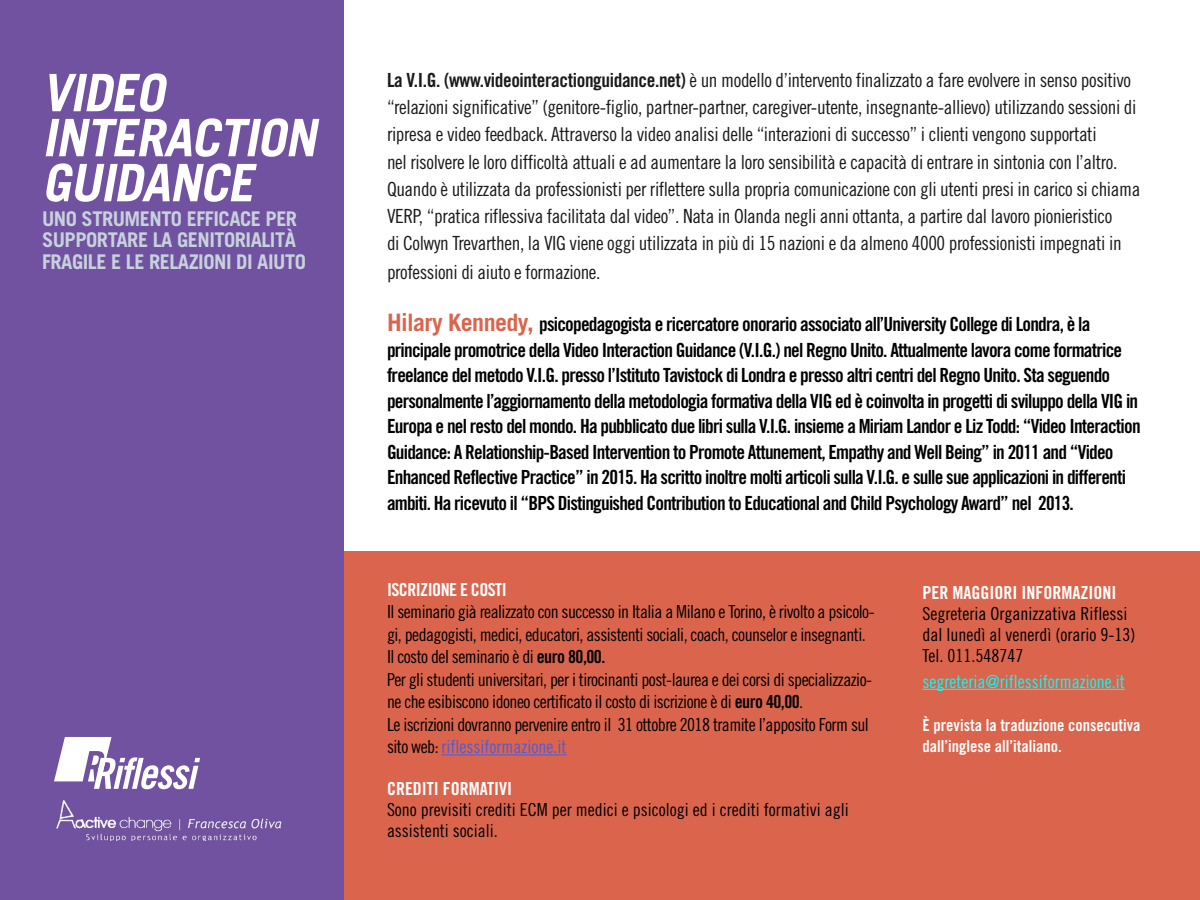
<style>
.page{position:relative;width:1200px;height:900px;background:#fff}
.page>*{position:absolute;margin:0;border:0;box-sizing:border-box;transform-origin:0 0}
.t1{font:italic 700 51.75px/45px "Trade Gothic";color:#fff}
.t2{font:700 20.25px/21.5px "Trade Gothic";letter-spacing:-.025em;color:#c8d2dc}
.t3{font:19.5px/25.5px "Trade Gothic Bold Cond Twenty";letter-spacing:-.04em;color:#000}
.t4{font:19.5px/27.5px "Trade Gothic Cond Eighteen";letter-spacing:-.02em;color:#1a1a1a}
.t5{font:18px/22.5px "Trade Gothic Cond Eighteen";letter-spacing:-.03em;color:#000}
.t6{font:18px/21px "Trade Gothic Cond Eighteen";color:#000}
.t7{font:18px "Trade Gothic Bold Cond Twenty";color:#fff}
.t8{font:18px "Trade Gothic Cond Eighteen";color:#0ff}
.t9{font:18px "Trade Gothic Bold Cond Twenty";letter-spacing:-.03em;color:#fff}
.t10{font:16.5px/21px "Trade Gothic Bold Cond Twenty";color:#fff}
.s1{font-family:"Trade Gothic Bold Cond Twenty"}
.s2{font-family:"Trade Gothic";font-weight:700;font-size:24px;color:#db644c}
.s3{color:#4f5cd6}
</style>
<div class="page">
<div style="left:344px;top:551px;width:856px;height:349px;background:#db644c"></div>
<hr style="left:442px;top:754px;width:125px;height:1px;background:#4f5cd6">
<hr style="left:922px;top:689px;width:203px;height:1px;background:#0ff">
<div style="left:0;top:0;width:344px;height:900px;background:#7152a0"></div>
<svg style="left:54px;top:737px;width:146px;height:52px"></svg>
<img style="left:56px;top:789px;width:226px;height:52px">
<h1 class="t1" style="left:42px;top:70px;width:287px">VIDEO<br>INTERACTION<br>GUIDANCE</h1>
<p class="t2" style="left:42px;top:208px;width:265px">UNO STRUMENTO EFFICACE PER<br>SUPPORTARE LA GENITORIALITÀ<br>FRAGILE E LE RELAZIONI DI AIUTO</p>
<p class="t4" style="left:387px;top:66px;width:755px"><span class="s1">La V.I.G. (www.videointeractionguidance.net)</span> è un modello d’intervento finalizzato a fare evolvere in senso positivo “relazioni significative” (genitore-figlio, partner-partner, caregiver-utente, insegnante-allievo) utilizzando sessioni di ripresa e video feedback. Attraverso la video analisi delle “interazioni di successo” i clienti vengono supportati<br>nel risolvere le loro difficoltà attuali e ad aumentare la loro sensibilità e capacità di entrare in sintonia con l’altro.<br>Quando è utilizzata da professionisti per riflettere sulla propria comunicazione con gli utenti presi in carico si chiama VERP, “pratica riflessiva facilitata dal video”. Nata in Olanda negli anni ottanta, a partire dal lavoro pionieristico<br>di Colwyn Trevarthen, la VIG viene oggi utilizzata in più di 15 nazioni e da almeno 4000 professionisti impegnati in professioni di aiuto e formazione.</p>
<p class="t3" style="left:387px;top:311px;width:755px"><span class="s2">Hilary Kennedy,</span> psicopedagogista e ricercatore onorario associato all’University College di Londra, è la principale promotrice della Video Interaction Guidance (V.I.G.) nel Regno Unito. Attualmente lavora come formatrice freelance del metodo V.I.G. presso l’Istituto Tavistock di Londra e presso altri centri del Regno Unito. Sta seguendo personalmente l’aggiornamento della metodologia formativa della VIG ed è coinvolta in progetti di sviluppo della VIG in Europa e nel resto del mondo. Ha pubblicato due libri sulla V.I.G. insieme a Miriam Landor e Liz Todd: “Video Interaction Guidance: A Relationship-Based Intervention to Promote Attunement, Empathy and Well Being” in 2011 and “Video Enhanced Reflective Practice” in 2015. Ha scritto inoltre molti articoli sulla V.I.G. e sulle sue applicazioni in differenti ambiti. Ha ricevuto il “BPS Distinguished Contribution to Educational and Child Psychology Award” nel 2013.</p>
<p class="t9" style="left:387px;top:578px;width:121px">ISCRIZIONE E COSTI</p>
<p class="t5" style="left:387px;top:600px;width:489px">Il seminario già realizzato con successo in Italia a Milano e Torino, è rivolto a psicolo&shy;gi, pedagogisti, medici, educatori, assistenti sociali, coach, counselor e insegnanti.<br>Il costo del seminario è di <span class="s1">euro 80,00.<br></span>Per gli studenti universitari, per i tirocinanti post-laurea e dei corsi di specializzazio&shy;ne che esibiscono idoneo certificato il costo di iscrizione è di <span class="s1">euro 40,00</span>.<br>Le iscrizioni dovranno pervenire entro il 31 ottobre 2018 tramite l’apposito Form sul sito web: <span class="s3">riflessiformazione.it</span></p>
<p class="t7" style="left:387px;top:778px;width:127px">CREDITI FORMATIVI</p>
<p class="t6" style="left:387px;top:799px;width:463px">Sono previsiti crediti ECM per medici e psicologi ed i crediti formativi agli assistenti sociali.</p>
<p class="t7" style="left:922px;top:582px;width:195px">PER MAGGIORI INFORMAZIONI</p>
<p class="t6" style="left:922px;top:603px;width:214px">Segreteria Organizzativa Riflessi dal lunedì al venerdì (orario 9-13)<br>Tel. 011.548747</p>
<p class="t8" style="left:922px;top:670px;width:204px">segreteria@riflessiformazione.it</p>
<p class="t10" style="left:922px;top:715px;width:220px">È prevista la traduzione consecutiva dall’inglese all’italiano.</p>
</div>
